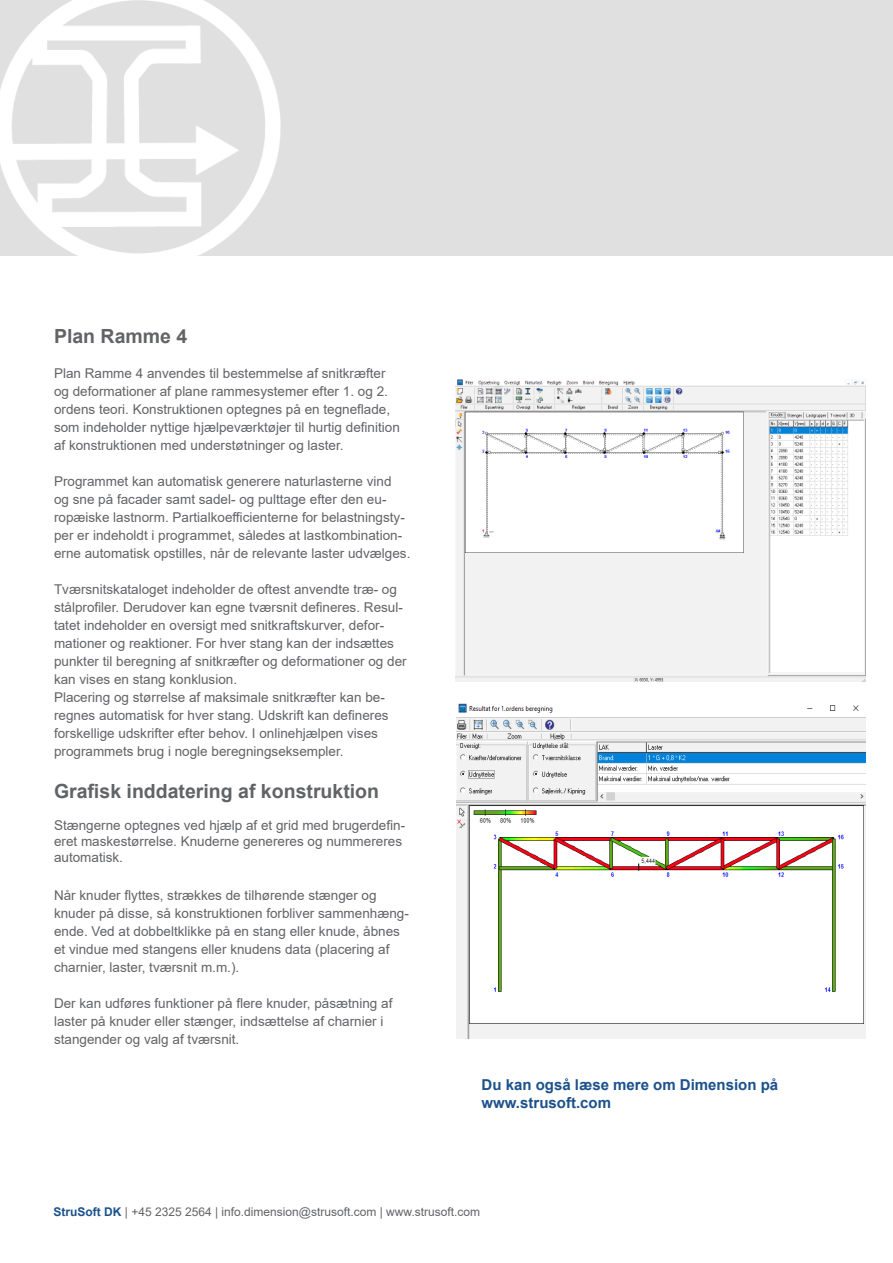
<style>
.page{position:relative;width:893px;height:1263px;background:#fff}
.page>*{position:absolute;margin:0;border:0;box-sizing:border-box;transform-origin:0 0}
.t1{font:700 19.5px "Arial";color:#626366}
.t2{font:700 15px/18px "Arial";color:#1c518c}
.t3{font:13.5px/18px "Arial";color:#626366}
.t4{font:12px "Arial";color:#626366}
.s1{font-weight:700;color:#1c518c}
.s2{color:#646567}
</style>
<div class="page">
<div style="left:0;top:0;width:893px;height:255px;background:#e0e0e1"></div>
<img style="left:0;top:0;width:282px;height:256px">
<img style="left:455px;top:379px;width:410px;height:302px">
<img style="left:456px;top:703px;width:409px;height:335px">
<h1 class="t1" style="left:54px;top:329px;width:135px">Plan Ramme 4</h1>
<p class="t3" style="left:54px;top:365px;width:347px">Plan Ramme 4 anvendes til bestemmelse af snitkræfter og deformationer af plane rammesystemer efter 1. og 2. ordens teori. Konstruktionen optegnes på en tegneflade, som indeholder nyttige hjælpeværktøjer til hurtig definition af konstruktionen med understøtninger og laster.</p>
<p class="t3" style="left:54px;top:473px;width:358px">Programmet kan automatisk generere naturlasterne vind<br>og sne på facader samt sadel- og pulttage efter den eu&shy;ropæiske lastnorm. Partialkoefficienterne for belastningsty&shy;per er indeholdt i programmet, således at lastkombination&shy;erne automatisk opstilles, når de relevante laster udvælges.</p>
<p class="t3" style="left:54px;top:581px;width:354px">Tværsnitskataloget indeholder de oftest anvendte træ- og stålprofiler. Derudover kan egne tværsnit defineres. Resul&shy;tatet indeholder en oversigt med snitkraftskurver, defor&shy;mationer og reaktioner. For hver stang kan der indsættes punkter til beregning af snitkræfter og deformationer og der kan vises en stang konklusion.<br>Placering og størrelse af maksimale snitkræfter kan be&shy;regnes automatisk for hver stang. Udskrift kan defineres forskellige udskrifter efter behov. I onlinehjælpen vises programmets brug i nogle beregningseksempler.</p>
<h1 class="t1" style="left:54px;top:777px;width:327px">Grafisk inddatering af konstruktion</h1>
<p class="t3" style="left:54px;top:817px;width:353px;line-height:16.2px">Stængerne optegnes ved hjælp af et grid med brugerdefin&shy;eret maskestørrelse. Knuderne genereres og nummereres automatisk.</p>
<p class="t3" style="left:54px;top:886px;width:356px">Når knuder flyttes, strækkes de tilhørende stænger og knuder på disse, så konstruktionen forbliver sammenhæng&shy;ende. Ved at dobbeltklikke på en stang eller knude, åbnes et vindue med stangens eller knudens data (placering af charnier, laster, tværsnit m.m.).</p>
<p class="t3" style="left:54px;top:994px;width:340px">Der kan udføres funktioner på flere knuder, påsætning af laster på knuder eller stænger, indsættelse af charnier i stangender og valg af tværsnit.</p>
<p class="t2" style="left:482px;top:1077px;width:298px">Du kan også læse mere om Dimension på www.strusoft.com</p>
<p class="t4" style="left:54px;top:1207px;width:428px"><span class="s1">StruSoft DK</span> <span class="s2">| +45 2325 2564 |</span> info.dimension@strusoft.com | www.strusoft.com</p>
</div>
